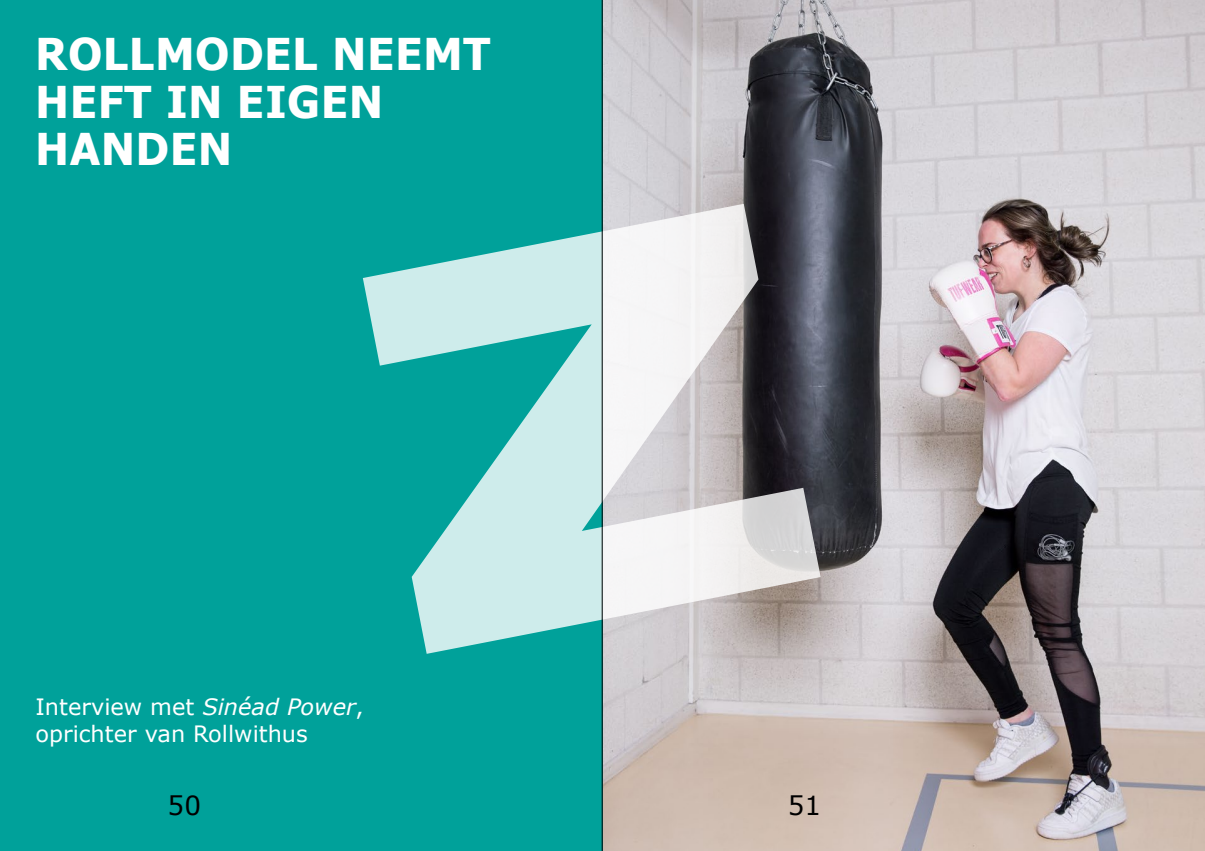
<style>
.page{position:relative;width:1205px;height:851px;background:#fff}
.page>*{position:absolute;margin:0;border:0;box-sizing:border-box;transform-origin:0 0}
.Kop_2_-_Interviewtit{font:700 43.75px/47.5px "Tahoma";letter-spacing:.025em;color:#fff}
.t1{font:26.25px "Verdana";color:#000}
.Kop_3_-_Interview_on{font:22.5px "Verdana";color:#fff}
.s1{font-style:italic}
</style>
<div class="page">
<div style="left:0;top:0;width:613px;height:850px;background:#00a19a"></div>
<img style="left:603px;top:0;width:602px;height:850px">
<svg style="left:363px;top:204px;width:457px;height:449px"></svg>
<hr style="left:602px;top:0;width:1px;height:850px;background:#000">
<h2 class="Kop_2_-_Interviewtit" style="left:36px;top:28px;width:456px">ROLLMODEL NEEMT<br>HEFT IN EIGEN<br>HANDEN</h2>
<h3 class="Kop_3_-_Interview_on" style="left:35px;top:692px;width:330px">Interview met <span class="s1">Sinéad Power</span>,</h3>
<h3 class="Kop_3_-_Interview_on" style="left:35px;top:719px;width:274px">oprichter van Rollwithus</h3>
<p class="t1" style="left:168px;top:788px;width:35px">50</p>
<p class="t1" style="left:788px;top:788px;width:35px">51</p>
</div>
